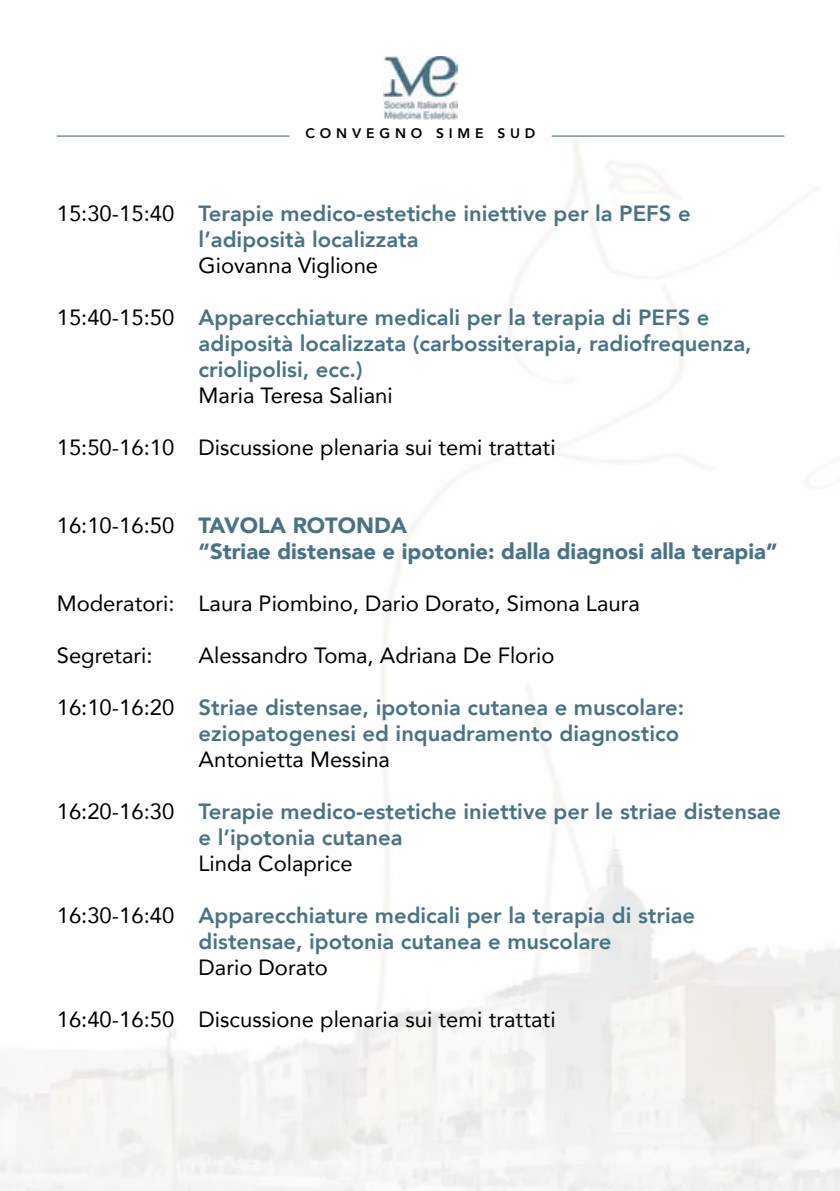
<style>
.page{position:relative;width:840px;height:1191px;background:#fff}
.page>*{position:absolute;margin:0;border:0;box-sizing:border-box;transform-origin:0 0}
.t1{font:800 22px/26px "Avenir";color:#497284}
.t2{font:22px "Avenir";color:#000}
.t3{font:900 22px/26px "Avenir";color:#497284}
.t4{font:800 13.8px "Avenir";letter-spacing:.35em;color:#000}
.s1{font-weight:400;color:#000}
</style>
<div class="page">
<img style="left:383px;top:57px;width:74px;height:63px">
<hr style="left:57px;top:135px;width:232px;height:2px;background:#497284">
<hr style="left:551px;top:135px;width:232px;height:2px;background:#497284">
<p class="t4" style="left:305px;top:123px;width:231px">CONVEGNO SIME SUD</p>
<p class="t1" style="left:198px;top:200px;width:493px;text-indent:-142px"><span class="s1">15:30-15:40</span> Terapie medico-estetiche iniettive per la PEFS e l’adiposità localizzata</p>
<p class="t2" style="left:198px;top:247px;width:181px">Giovanna Viglione</p>
<p class="t1" style="left:198px;top:304px;width:554px;text-indent:-142px"><span class="s1">15:40-15:50</span> Apparecchiature medicali per la terapia di PEFS e adiposità localizzata (carbossiterapia, radiofrequenza, criolipolisi, ecc.)</p>
<p class="t2" style="left:198px;top:377px;width:195px">Maria Teresa Saliani</p>
<p class="t2" style="left:57px;top:429px;width:500px">15:50-16:10 Discussione plenaria sui temi trattati</p>
<p class="t3" style="left:198px;top:511px;width:580px;text-indent:-142px"><span class="s1">16:10-16:50</span> TAVOLA ROTONDA<br>“Striae distensae e ipotonie: dalla diagnosi alla terapia”</p>
<p class="t2" style="left:57px;top:585px;width:584px">Moderatori: Laura Piombino, Dario Dorato, Simona Laura</p>
<p class="t2" style="left:57px;top:637px;width:97px">Segretari:</p>
<p class="t2" style="left:198px;top:637px;width:357px">Alessandro Toma, Adriana De Florio</p>
<p class="t1" style="left:57px;top:694px;width:628px;text-align:right"><span class="s1">16:10-16:20</span> Striae distensae, ipotonia cutanea e muscolare: eziopatogenesi ed inquadramento diagnostico</p>
<p class="t2" style="left:198px;top:741px;width:193px">Antonietta Messina</p>
<p class="t1" style="left:198px;top:798px;width:583px;text-indent:-142px"><span class="s1">16:20-16:30</span> Terapie medico-estetiche iniettive per le striae distensae e l’ipotonia cutanea</p>
<p class="t2" style="left:198px;top:845px;width:156px">Linda Colaprice</p>
<p class="t1" style="left:198px;top:902px;width:498px;text-indent:-142px"><span class="s1">16:30-16:40</span> Apparecchiature medicali per la terapia di striae distensae, ipotonia cutanea e muscolare</p>
<p class="t2" style="left:198px;top:949px;width:131px">Dario Dorato</p>
<p class="t2" style="left:57px;top:1001px;width:500px">16:40-16:50 Discussione plenaria sui temi trattati</p>
</div>
